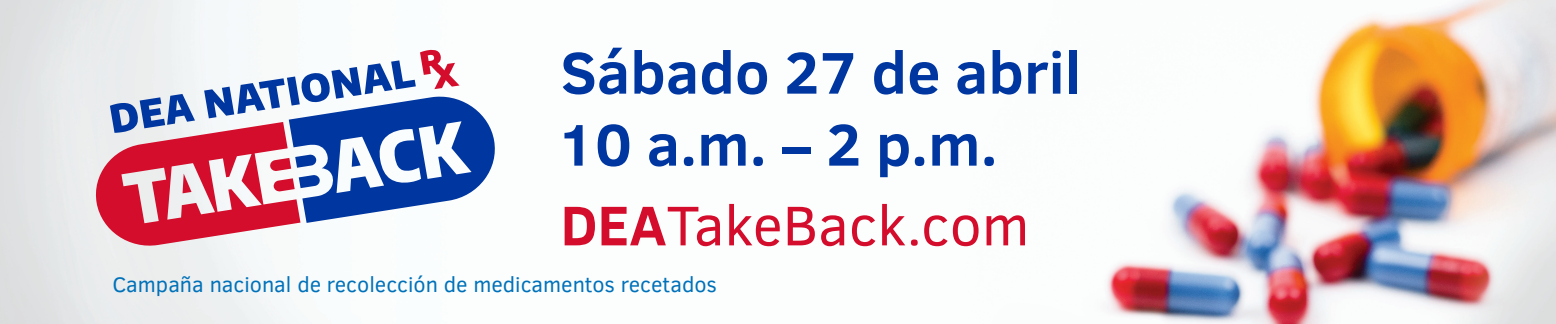
<style>
.page{position:relative;width:1556px;height:324px;background:#fff}
.page>*{position:absolute;margin:0;border:0;box-sizing:border-box;transform-origin:0 0}
.t1{font:700 60px/72px "Clear Sans";color:#0036a0}
.t2{font:57px "Clear Sans";color:#d30d2b}
.t3{font:21.6px "Clear Sans";color:#0071b9}
.s1{font-weight:700}
</style>
<div class="page">
<img style="left:0;top:0;width:1555px;height:324px">
<svg style="left:92px;top:122px;width:208px;height:128px;fill:#d30d2b"></svg>
<svg style="left:270px;top:154px;width:19px;height:38px"></svg>
<svg style="left:289px;top:95px;width:207px;height:128px;fill:#0036a0"></svg>
<svg style="left:110px;top:94px;width:85px;height:39px;background:#839ccc"></svg>
<svg style="left:204px;top:50px;width:255px;height:68px"></svg>
<p class="t1" style="left:557px;top:35px;width:525px">Sábado 27 de abril<br>10 a.m. – 2 p.m.</p>
<p class="t2" style="left:561px;top:188px;width:470px"><span class="s1">DEA</span>TakeBack.com</p>
<p class="t3" style="left:112px;top:270px;width:606px">Campaña nacional de recolección de medicamentos recetados</p>
</div>
